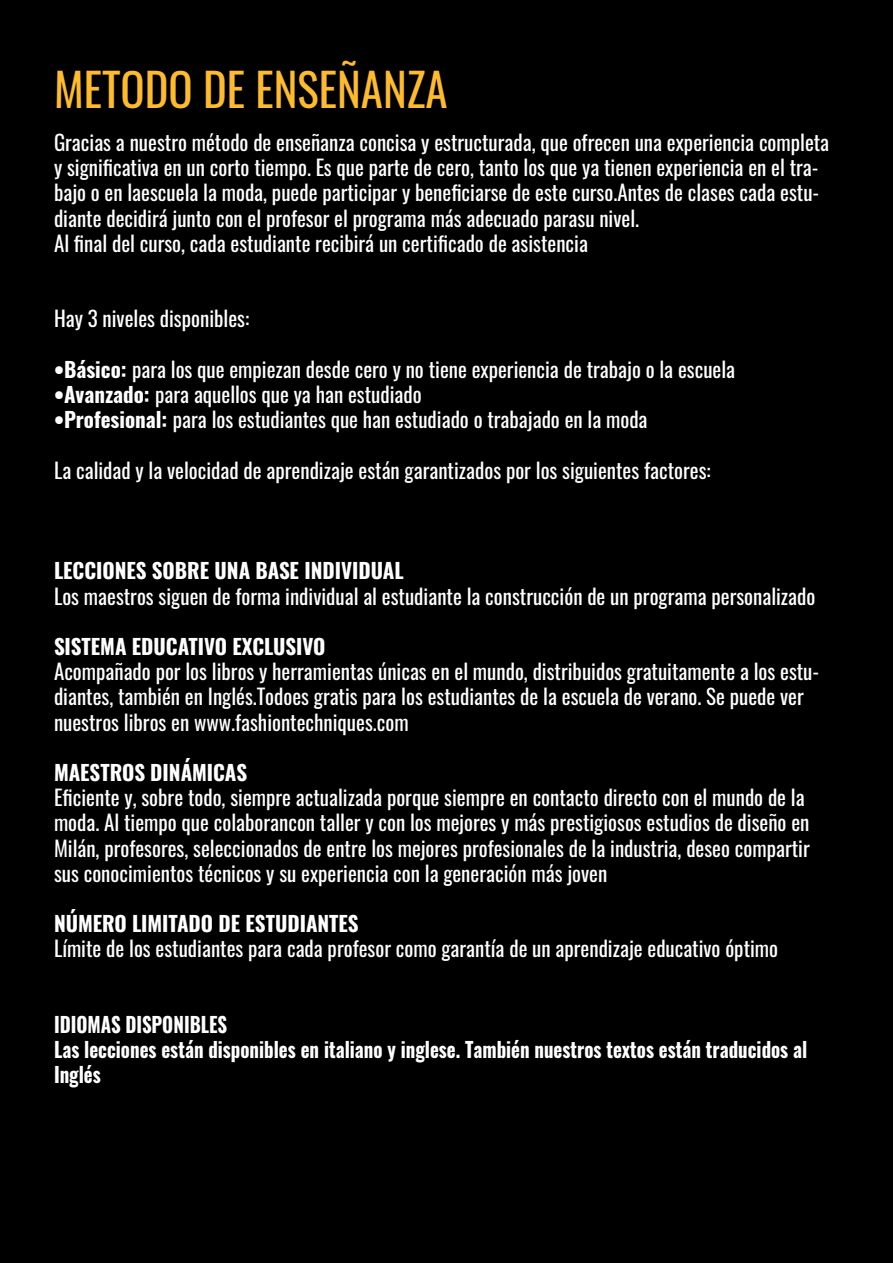
<style>
.page{position:relative;width:893px;height:1263px;background:#000}
.page>*{position:absolute;margin:0;border:0;box-sizing:border-box;transform-origin:0 0}
.t1{font:45px "Oswald";color:#fdbb2d}
.t2{font:21px/25.2px "Oswald";color:#fff}
.t3{font:700 21px/25.2px "Oswald";color:#fff;scale:.9 1}
.t4{font:700 21px "Oswald";color:#fff}
.s1{font-weight:700}
</style>
<div class="page">
<h1 class="t1" style="left:54px;top:49px;width:395px">METODO DE ENSEÑANZA</h1>
<p class="t2" style="left:54px;top:128px;width:777px">Gracias a nuestro método de enseñanza concisa y estructurada, que ofrecen una experiencia completa y significativa en un corto tiempo. Es que parte de cero, tanto los que ya tienen experiencia en el tra&shy;bajo o en laescuela la moda, puede participar y beneficiarse de este curso.Antes de clases cada estu&shy;diante decidirá junto con el profesor el programa más adecuado parasu nivel.<br>Al final del curso, cada estudiante recibirá un certificado de asistencia</p>
<p class="t2" style="left:54px;top:304px;width:197px">Hay 3 niveles disponibles:</p>
<p class="t2" style="left:54px;top:354px;width:683px"><span class="s1">•Básico:</span> para los que empiezan desde cero y no tiene experiencia de trabajo o la escuela</p>
<p class="t2" style="left:54px;top:380px;width:369px"><span class="s1">•Avanzado:</span> para aquellos que ya han estudiado</p>
<p class="t2" style="left:54px;top:405px;width:595px"><span class="s1">•Profesional:</span> para los estudiantes que han estudiado o trabajado en la moda</p>
<p class="t2" style="left:54px;top:455px;width:658px">La calidad y la velocidad de aprendizaje están garantizados por los siguientes factores:</p>
<p class="t4" style="left:54px;top:552px;width:351px">LECCIONES SOBRE UNA BASE INDIVIDUAL</p>
<p class="t2" style="left:54px;top:581px;width:763px">Los maestros siguen de forma individual al estudiante la construcción de un programa personalizado</p>
<p class="t4" style="left:54px;top:628px;width:273px">SISTEMA EDUCATIVO EXCLUSIVO</p>
<p class="t2" style="left:54px;top:657px;width:767px">Acompañado por los libros y herramientas únicas en el mundo, distribuidos gratuitamente a los estu&shy;diantes, también en Inglés.Todoes gratis para los estudiantes de la escuela de verano. Se puede ver nuestros libros en www.fashiontechniques.com</p>
<p class="t4" style="left:54px;top:754px;width:195px">MAESTROS DINÁMICAS</p>
<p class="t2" style="left:54px;top:783px;width:757px">Eficiente y, sobre todo, siempre actualizada porque siempre en contacto directo con el mundo de la moda. Al tiempo que colaborancon taller y con los mejores y más prestigiosos estudios de diseño en Milán, profesores, seleccionados de entre los mejores profesionales de la industria, deseo compartir sus conocimientos técnicos y su experiencia con la generación más joven</p>
<p class="t4" style="left:54px;top:905px;width:306px">NÚMERO LIMITADO DE ESTUDIANTES</p>
<p class="t2" style="left:54px;top:934px;width:726px">Límite de los estudiantes para cada profesor como garantía de un aprendizaje educativo óptimo</p>
<p class="t3" style="left:54px;top:1010px;width:838px">IDIOMAS DISPONIBLES<br>Las lecciones están disponibles en italiano y inglese. También nuestros textos están traducidos al<br>Inglés</p>
</div>
